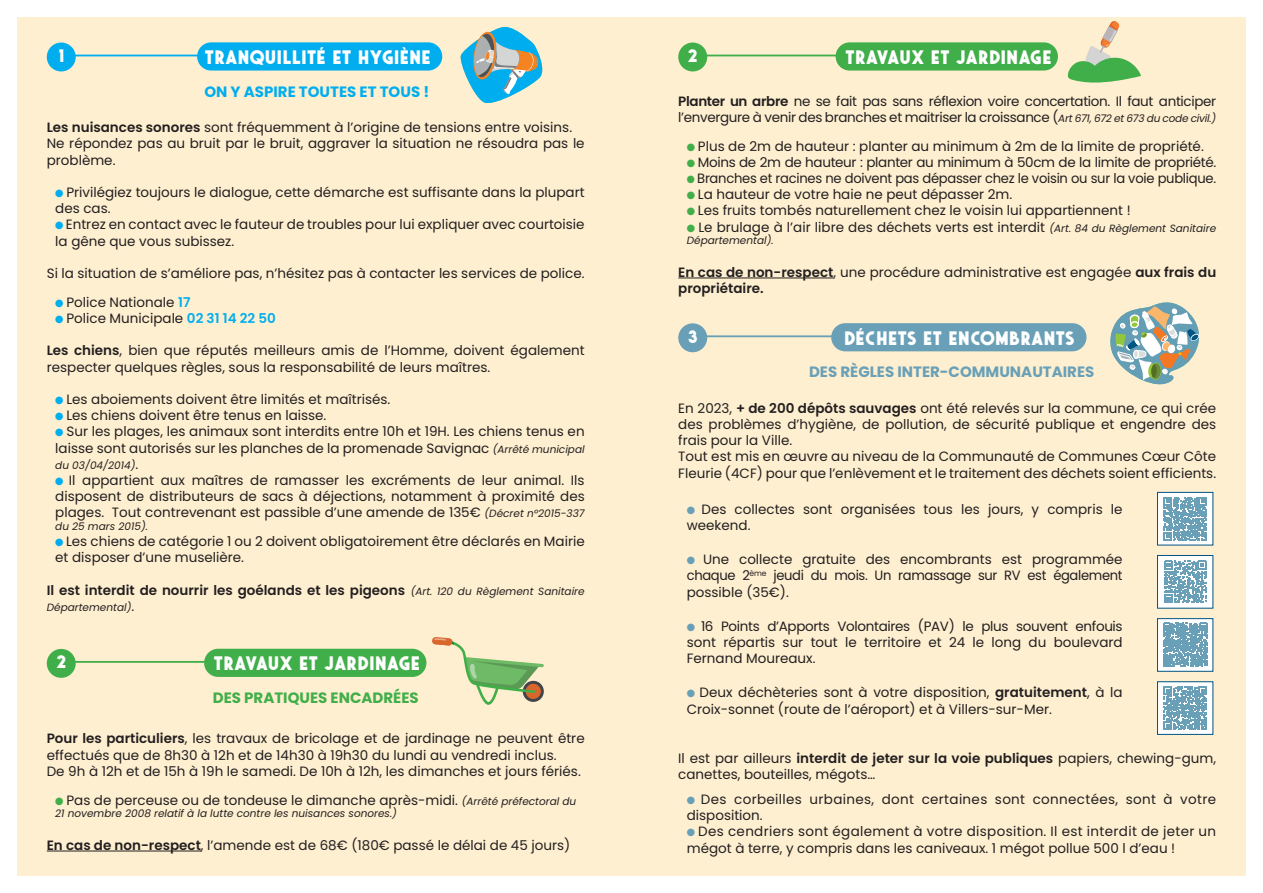
<style>
.page{position:relative;width:1263px;height:893px;background:#fff}
.page>*{position:absolute;margin:0;border:0;box-sizing:border-box;transform-origin:0 0}
.t1{font:700 19.5px "Saveur Sans";letter-spacing:.025em;color:#fff}
.t2{font:700 18px "Saveur Sans";color:#fff}
.t3{font:700 15px "Poppins";color:#69a0b7}
.t4{font:700 15px "Poppins";color:#00aeef}
.t5{font:700 15px "Poppins";color:#40ae49}
.t6{font:13.5px/16.2px "Poppins";color:#231f20}
.t7{font:13.5px/16.2px "Poppins";letter-spacing:-.025em;color:#231f20}
.t8{font:13.5px/16.2px "Poppins";letter-spacing:.025em;color:#231f20}
.t9{font:600 13.5px/16.2px "Poppins";color:#231f20}
.t10{font:13.5px "Poppins";letter-spacing:-.02em;color:#231f20}
.t11{font:italic 10.5px "Poppins";color:#231f20}
.s1{font-weight:600}
.s2{font-style:italic;font-size:10.5px}
.s3{color:#40ae49}
.s4{font-weight:400}
.s5{color:#00aeef}
.s6{font-weight:600;color:#00aeef}
.s7{font-style:normal;font-size:13.5px}
.s8{font-weight:400;font-style:italic;font-size:10.5px}
.s9{color:#69a0b7}
</style>
<div class="page">
<div style="left:17px;top:17px;width:1229px;height:859px;background:#feefd0"></div>
<hr style="left:60px;top:55px;width:146px;height:1px;background:#00aeef">
<div style="left:47px;top:43px;width:29px;height:28px;background:#00aeef;border-radius:50%"></div>
<div style="left:197px;top:42px;width:245px;height:29px;background:#00aeef;border-radius:14px"></div>
<hr style="left:692px;top:55px;width:147px;height:1px;background:#40ae49">
<div style="left:678px;top:43px;width:29px;height:28px;background:#40ae49;border-radius:50%"></div>
<div style="left:836px;top:42px;width:222px;height:29px;background:#40ae49;border-radius:14px"></div>
<hr style="left:678px;top:278px;width:155px;height:1px;background:#231f20">
<hr style="left:60px;top:661px;width:147px;height:2px;background:#40ae49">
<div style="left:47px;top:649px;width:29px;height:29px;background:#40ae49;border-radius:50%"></div>
<div style="left:204px;top:649px;width:222px;height:28px;background:#40ae49;border-radius:14px"></div>
<hr style="left:47px;top:851px;width:154px;height:1px;background:#231f20">
<hr style="left:692px;top:335px;width:144px;height:2px;background:#69a0b7">
<div style="left:678px;top:323px;width:29px;height:29px;background:#69a0b7;border-radius:50%"></div>
<div style="left:831px;top:323px;width:255px;height:28px;background:#69a0b7;border-radius:14px"></div>
<svg style="left:432px;top:637px;width:112px;height:68px"></svg>
<svg style="left:460px;top:27px;width:83px;height:77px"></svg>
<svg style="left:1068px;top:21px;width:73px;height:62px"></svg>
<svg style="left:1110px;top:302px;width:89px;height:83px"></svg>
<div style="left:1157px;top:492px;width:56px;height:53px;background:#fff"></div>
<svg style="left:1163px;top:497px;width:44px;height:43px"></svg>
<div style="left:1157px;top:492px;width:56px;height:53px;border:1px solid #005484"></div>
<div style="left:1157px;top:555px;width:56px;height:53px;background:#fff"></div>
<svg style="left:1164px;top:561px;width:42px;height:42px"></svg>
<div style="left:1157px;top:555px;width:56px;height:53px;border:1px solid #005484"></div>
<div style="left:1157px;top:619px;width:56px;height:52px;background:#fff"></div>
<svg style="left:1163px;top:623px;width:44px;height:44px;background:#7babbf"></svg>
<div style="left:1157px;top:618px;width:56px;height:53px;border:1px solid #005484"></div>
<div style="left:1157px;top:682px;width:56px;height:52px;background:#fff"></div>
<svg style="left:1163px;top:686px;width:44px;height:44px"></svg>
<div style="left:1157px;top:681px;width:56px;height:54px;border:1px solid #005484"></div>
<h1 class="t1" style="left:205px;top:46px;width:227px">TRANQUILLITÉ ET HYGIÈNE</h1>
<p class="t4" style="left:204px;top:83px;width:226px">ON Y ASPIRE TOUTES ET TOUS !</p>
<h2 class="t2" style="left:58px;top:46px;width:7px">1</h2>
<h2 class="t2" style="left:688px;top:46px;width:11px">2</h2>
<h1 class="t1" style="left:845px;top:46px;width:208px">TRAVAUX ET JARDINAGE</h1>
<p class="t7" style="left:678px;top:93px;width:539px"><span class="s1">Planter un arbre</span> ne se fait pas sans réflexion voire concertation. Il faut anticiper l’envergure à venir des branches et maitriser la croissance (<span class="s2">Art 671, 672 et 673 du code civil.)</span></p>
<p class="t6" style="left:687px;top:138px;width:518px"><span class="s3">●</span> Plus de 2m de hauteur : planter au minimum à 2m de la limite de propriété.</p>
<p class="t7" style="left:687px;top:154px;width:531px"><span class="s3">●</span> Moins de 2m de hauteur : planter au minimum à 50cm de la limite de propriété.</p>
<p class="t10" style="left:687px;top:170px;width:531px"><span class="s3">●</span> Branches et racines ne doivent pas dépasser chez le voisin ou sur la voie publique.</p>
<p class="t6" style="left:687px;top:186px;width:327px"><span class="s3">●</span> La hauteur de votre haie ne peut dépasser 2m.</p>
<p class="t6" style="left:687px;top:203px;width:446px"><span class="s3">●</span> Les fruits tombés naturellement chez le voisin lui appartiennent !</p>
<p class="t6" style="left:687px;top:219px;width:531px"><span class="s3">●</span> Le brulage à l’air libre des déchets verts est interdit <span class="s2">(Art. 84 du Règlement Sanitaire</span></p>
<p class="t11" style="left:687px;top:234px;width:88px">Départemental).</p>
<p class="t9" style="left:678px;top:264px;width:539px">En cas de non-respect<span class="s4">, une procédure administrative est engagée</span> aux frais du propriétaire.</p>
<p class="t6" style="left:47px;top:119px;width:539px"><span class="s1">Les nuisances sonores</span> sont fréquemment à l’origine de tensions entre voisins.<br>Ne répondez pas au bruit par le bruit, aggraver la situation ne résoudra pas le problème.</p>
<p class="t6" style="left:55px;top:184px;width:531px"><span class="s5">●</span> Privilégiez toujours le dialogue, cette démarche est suffisante dans la plupart des cas.</p>
<p class="t6" style="left:55px;top:217px;width:531px"><span class="s5">●</span> Entrez en contact avec le fauteur de troubles pour lui expliquer avec courtoisie la gêne que vous subissez.</p>
<p class="t6" style="left:47px;top:265px;width:539px">Si la situation de s’améliore pas, n’hésitez pas à contacter les services de police.</p>
<p class="t6" style="left:55px;top:294px;width:137px"><span class="s5">●</span> Police Nationale <span class="s6">17</span></p>
<p class="t6" style="left:55px;top:310px;width:222px"><span class="s5">●</span> Police Municipale <span class="s6">02 31 14 22 50</span></p>
<p class="t6" style="left:47px;top:343px;width:539px"><span class="s1">Les chiens</span>, bien que réputés meilleurs amis de l’Homme, doivent également respecter quelques règles, sous la responsabilité de leurs maîtres.</p>
<p class="t6" style="left:55px;top:391px;width:337px"><span class="s5">●</span> Les aboiements doivent être limités et maîtrisés.</p>
<p class="t6" style="left:55px;top:407px;width:273px"><span class="s5">●</span> Les chiens doivent être tenus en laisse.</p>
<p class="t6" style="left:55px;top:424px;width:531px"><span class="s5">●</span> Sur les plages, les animaux sont interdits entre 10h et 19H. Les chiens tenus en laisse sont autorisés sur les planches de la promenade Savignac <span class="s2">(Arrêté municipal</span></p>
<p class="t11" style="left:55px;top:459px;width:85px">du 03/04/2014)<span class="s7">.</span></p>
<p class="t6" style="left:55px;top:472px;width:531px;text-align:justify"><span class="s5">●</span> Il appartient aux maîtres de ramasser les excréments de leur animal. Ils disposent de distributeurs de sacs à déjections, notamment à proximité des plages. Tout contrevenant est passible d’une amende de 135€ <span class="s2">(Décret n°2015-337</span></p>
<p class="t11" style="left:55px;top:520px;width:94px">du 25 mars 2015).</p>
<p class="t6" style="left:55px;top:533px;width:531px"><span class="s5">●</span> Les chiens de catégorie 1 ou 2 doivent obligatoirement être déclarés en Mairie et disposer d’une muselière.</p>
<p class="t9" style="left:47px;top:582px;width:539px">Il est interdit de nourrir les goélands et les pigeons <span class="s8">(Art. 120 du Règlement Sanitaire</span></p>
<p class="t11" style="left:47px;top:601px;width:89px">Départemental)<span class="s7">.</span></p>
<h1 class="t1" style="left:844px;top:327px;width:232px">DÉCHETS ET ENCOMBRANTS</h1>
<p class="t3" style="left:809px;top:363px;width:287px">DES RÈGLES INTER-COMMUNAUTAIRES</p>
<h2 class="t2" style="left:688px;top:326px;width:11px">3</h2>
<p class="t6" style="left:678px;top:400px;width:539px">En 2023, <span class="s1">+ de 200 dépôts sauvages</span> ont été relevés sur la commune, ce qui crée des problèmes d’hygiène, de pollution, de sécurité publique et engendre des frais pour la Ville.<br>Tout est mis en œuvre au niveau de la Communauté de Communes Cœur Côte Fleurie (4CF) pour que l’enlèvement et le traitement des déchets soient efficients.</p>
<p class="t6" style="left:687px;top:501px;width:437px"><span class="s9">●</span> Des collectes sont organisées tous les jours, y compris le weekend.</p>
<p class="t6" style="left:687px;top:551px;width:437px;text-align:justify"><span class="s9">●</span> Une collecte gratuite des encombrants est programmée chaque 2<sup>ème</sup> jeudi du mois. Un ramassage sur RV est également possible (35€).</p>
<p class="t6" style="left:687px;top:618px;width:437px;text-align:justify"><span class="s9">●</span> 16 Points d’Apports Volontaires (PAV) le plus souvent enfouis sont répartis sur tout le territoire et 24 le long du boulevard Fernand Moureaux.</p>
<p class="t6" style="left:687px;top:685px;width:437px"><span class="s9">●</span> Deux déchèteries sont à votre disposition, <span class="s1">gratuitement</span>, à la<br>Croix-sonnet (route de l’aéroport) et à Villers-sur-Mer.</p>
<p class="t6" style="left:678px;top:750px;width:539px">Il est par ailleurs <span class="s1">interdit de jeter sur la voie publiques</span> papiers, chewing-gum, canettes, bouteilles, mégots…</p>
<p class="t8" style="left:687px;top:791px;width:531px"><span class="s9">●</span> Des corbeilles urbaines, dont certaines sont connectées, sont à votre disposition.</p>
<p class="t8" style="left:687px;top:824px;width:531px"><span class="s9">●</span> Des cendriers sont également à votre disposition. Il est interdit de jeter un mégot à terre, y compris dans les caniveaux. 1 mégot pollue 500 l d’eau !</p>
<h2 class="t2" style="left:56px;top:652px;width:11px">2</h2>
<h1 class="t1" style="left:214px;top:653px;width:208px">TRAVAUX ET JARDINAGE</h1>
<p class="t5" style="left:213px;top:689px;width:207px">DES PRATIQUES ENCADRÉES</p>
<p class="t6" style="left:47px;top:731px;width:539px"><span class="s1">Pour les particuliers</span>, les travaux de bricolage et de jardinage ne peuvent être effectués que de 8h30 à 12h et de 14h30 à 19h30 du lundi au vendredi inclus.<br>De 9h à 12h et de 15h à 19h le samedi. De 10h à 12h, les dimanches et jours fériés.</p>
<p class="t6" style="left:55px;top:792px;width:522px"><span class="s3">●</span> Pas de perceuse ou de tondeuse le dimanche après-midi. <span class="s2">(Arrêté préfectoral du</span></p>
<p class="t11" style="left:55px;top:807px;width:343px">21 novembre 2008 relatif à la lutte contre les nuisances sonores.)</p>
<p class="t6" style="left:47px;top:837px;width:525px"><span class="s1">En cas de non-respect</span>, l’amende est de 68€ (180€ passé le délai de 45 jours)</p>
</div>
